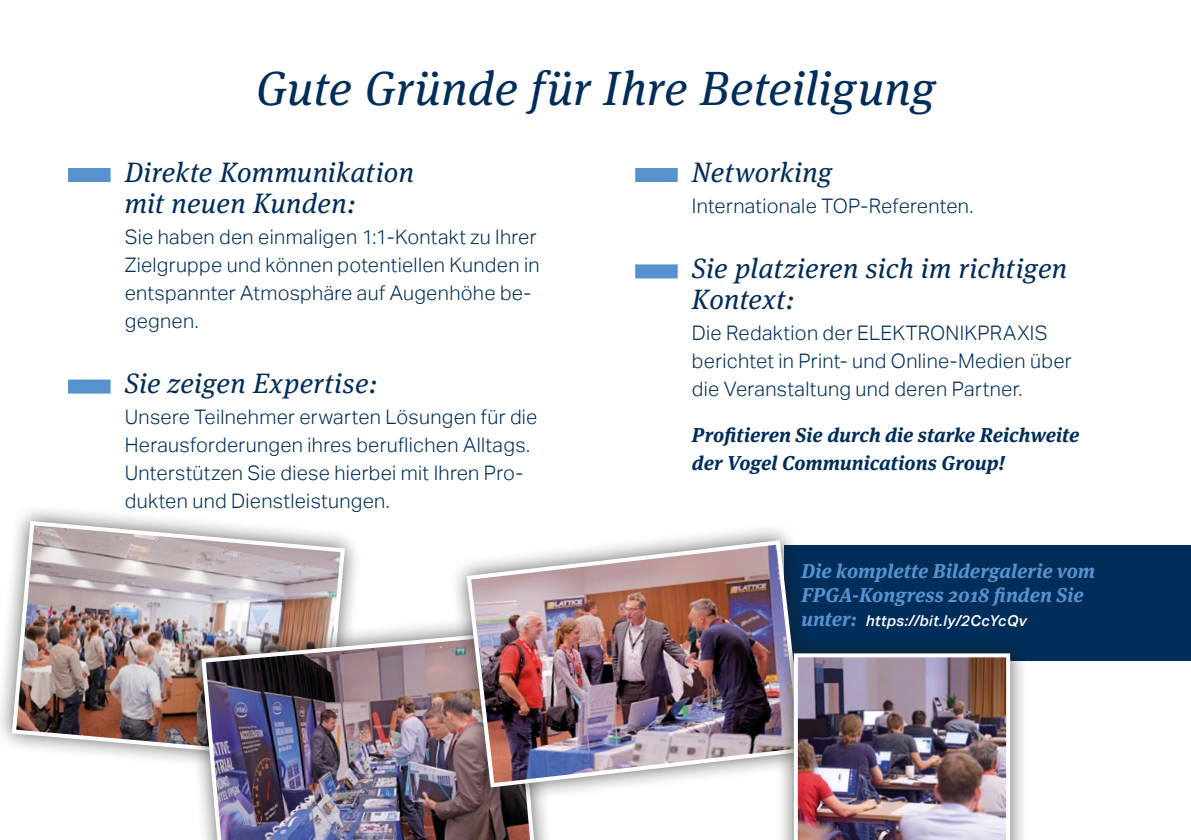
<style>
.page{position:relative;width:1191px;height:840px;background:#fff}
.page>*{position:absolute;margin:0;border:0;box-sizing:border-box;transform-origin:0 0}
.t1{font:italic 48px "Meta Serif OT";letter-spacing:.01em;color:#002d5a}
.t2{font:italic 28px/31px "Meta Serif OT";letter-spacing:.015em;color:#002d5a}
.t3{font:300 20px/28px "Aktiv Grotesk";letter-spacing:.015em;color:#002d5a}
.t4{font:italic 700 20px/28px "Meta Serif OT";letter-spacing:.005em;color:#002d5a}
.t5{font:italic 700 20px/24px "Meta Serif OT";letter-spacing:.005em;color:#5692ce}
.t6{font:italic 500 15px "Aktiv Grotesk";letter-spacing:.02em;color:#fff}
.s1{font-family:"Meta Serif OT";font-weight:700;font-size:20px;color:#5692ce}
</style>
<div class="page">
<div style="left:784px;top:545px;width:407px;height:115px;background:#002d5a"></div>
<div style="left:68px;top:168px;width:43px;height:14px;background:#5692ce"></div>
<div style="left:68px;top:379px;width:43px;height:14px;background:#5692ce"></div>
<div style="left:635px;top:168px;width:42px;height:14px;background:#5692ce"></div>
<div style="left:635px;top:264px;width:42px;height:14px;background:#5692ce"></div>
<div style="left:0;top:503px;width:362px;height:275px;background:#1d1d1b;opacity:.7"></div>
<img style="left:10px;top:518px;width:337px;height:244px">
<div style="left:184px;top:613px;width:372px;height:226px;background:#1d1d1b;opacity:.7"></div>
<img style="left:199px;top:628px;width:341px;height:211px">
<div style="left:449px;top:522px;width:372px;height:282px;background:#1d1d1b;opacity:.7"></div>
<img style="left:464px;top:537px;width:342px;height:252px">
<div style="left:775px;top:634px;width:253px;height:205px;background:#1d1d1b;opacity:.7"></div>
<img style="left:794px;top:653px;width:216px;height:186px">
<h1 class="t1" style="left:256px;top:58px;width:681px">Gute Gründe für Ihre Beteiligung</h1>
<h2 class="t2" style="left:125px;top:156px;width:291px">Direkte Kommunikation mit neuen Kunden:</h2>
<p class="t3" style="left:125px;top:223px;width:416px">Sie haben den einmaligen 1:1-Kontakt zu Ihrer Zielgruppe und können potentiellen Kunden in entspannter Atmosphäre auf Augenhöhe be&shy;gegnen.</p>
<h2 class="t2" style="left:125px;top:368px;width:254px">Sie zeigen Expertise:</h2>
<p class="t3" style="left:125px;top:403px;width:414px">Unsere Teilnehmer erwarten Lösungen für die Herausforderungen ihres beruflichen Alltags.<br>Unterstützen Sie diese hierbei mit Ihren Pro&shy;dukten und Dienstleistungen.</p>
<h2 class="t2" style="left:692px;top:156px;width:142px">Networking</h2>
<p class="t3" style="left:692px;top:192px;width:283px">Internationale TOP-Referenten.</p>
<h2 class="t2" style="left:692px;top:253px;width:377px">Sie platzieren sich im richtigen<br>Kontext:</h2>
<p class="t3" style="left:692px;top:319px;width:381px">Die Redaktion der ELEKTRONIKPRAXIS berichtet in Print- und Online-Medien über die Veranstaltung und deren Partner.</p>
<p class="t4" style="left:692px;top:420px;width:389px">Profitieren Sie durch die starke Reichweite der Vogel Communications Group!</p>
<p class="t5" style="left:801px;top:558px;width:295px">Die komplette Bildergalerie vom<br>FPGA-Kongress 2018 finden Sie</p>
<p class="t6" style="left:801px;top:611px;width:227px"><span class="s1">unter:</span> https://bit.ly/2CcYcQv</p>
</div>
